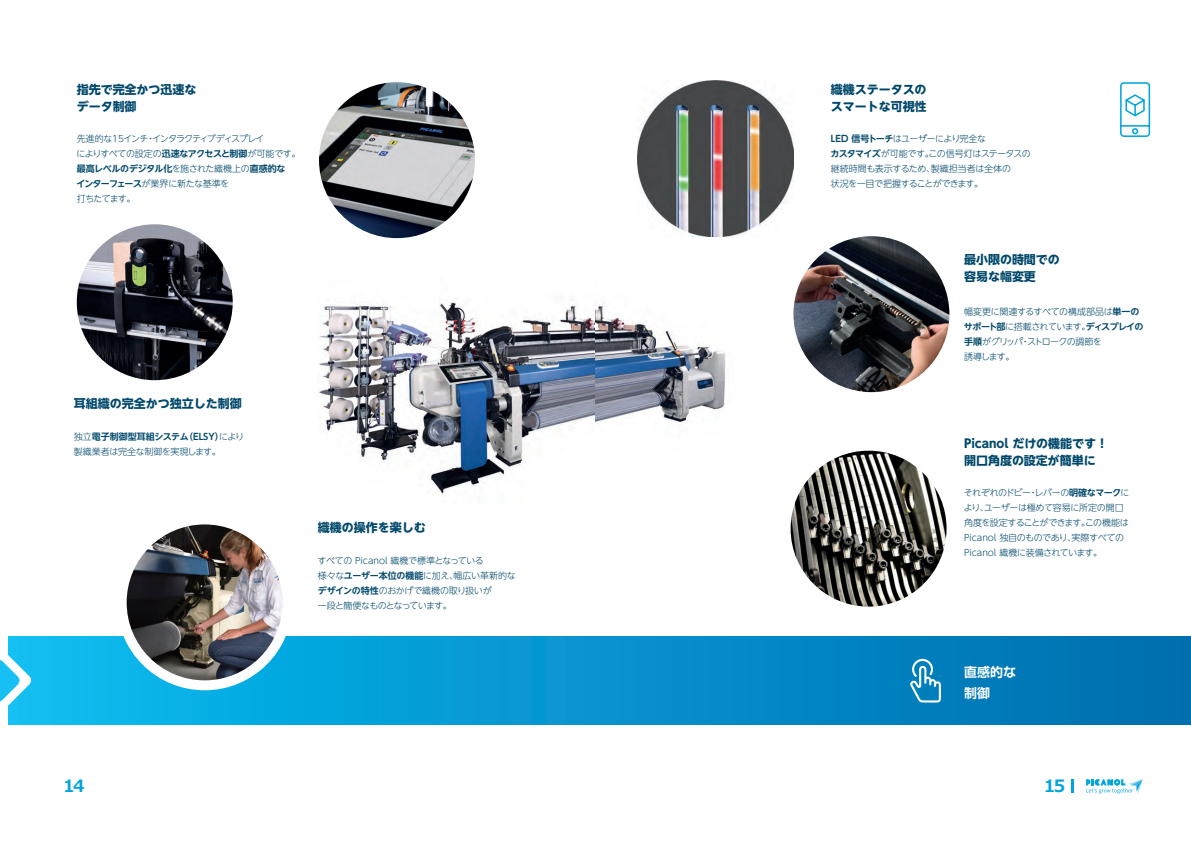
<style>
.page{position:relative;width:1191px;height:842px;background:#fff}
.page>*{position:absolute;margin:0;border:0;box-sizing:border-box;transform-origin:0 0}
.t1{font:700 17px "Meiryo";color:#00a6dc}
.t2{font:700 13px/21.2px "Shin Go Pro De";color:#fff}
.t3{font:700 12px/17px "UD Shin Go NT Pro";letter-spacing:-.005em;color:#00486b}
.t4{font:300 9px/15px "UD Shin Go NT Pro";letter-spacing:-.04em;color:#00486b}
.t5{font:300 9px/15px "UD Shin Go NT Pro";letter-spacing:-.06em;color:#00486b}
.s1{font-family:"UD Shin Go NT Pro De";font-weight:700}
</style>
<div class="page">
<div style="left:9px;top:637px;width:1182px;height:88px;background:linear-gradient(to right,#0bbcf0,#006cad)"></div>
<svg style="left:0;top:636px;width:33px;height:89px"></svg>
<svg style="left:910px;top:659px;width:31px;height:43px"></svg>
<svg style="left:1120px;top:82px;width:30px;height:55px"></svg>
<img style="left:319px;top:298px;width:407px;height:197px">
<div style="left:117px;top:514px;width:175px;height:176px;background:#fff;border-radius:50%"></div>
<img style="left:319px;top:82px;width:156px;height:156px;border-radius:78px">
<img style="left:77px;top:224px;width:156px;height:156px;border-radius:78px">
<img style="left:790px;top:451px;width:156px;height:156px;border-radius:78px">
<img style="left:793px;top:236px;width:156px;height:156px;border-radius:78px">
<svg style="left:1086px;top:779px;width:56px;height:15px"></svg>
<svg style="left:1071px;top:779px;width:2px;height:13px"></svg>
<img style="left:127px;top:524px;width:156px;height:156px;border-radius:78px">
<img style="left:637px;top:81px;width:156px;height:156px">
<p class="t3" style="left:77px;top:81px;width:121px">指先で完全かつ迅速なデータ制御</p>
<p class="t5" style="left:76px;top:131px;width:226px">先進的な15インチ・インタラクティブディスプレイ<br>によりすべての設定の<span class="s1">迅速なアクセスと制御</span>が可能です。<span class="s1">最高レベルのデジタル化</span>を施された織機上の<span class="s1">直感的な<br>インターフェース</span>が業界に新たな基準を<br>打ちたてます。</p>
<p class="t3" style="left:74px;top:395px;width:169px">耳組織の完全かつ独立した制御</p>
<p class="t4" style="left:74px;top:428px;width:172px">独立<span class="s1">電子制御型耳組システム（ELSY）</span>により製織業者は完全な制御を実現します。</p>
<p class="t3" style="left:318px;top:519px;width:109px">織機の操作を楽しむ</p>
<p class="t4" style="left:317px;top:553px;width:200px">すべての Picanol 織機で標準となっている<br>様々な<span class="s1">ユーザー本位の機能</span>に加え、幅広い革新的な<span class="s1">デザインの特性</span>のおかげで織機の取り扱いが<br>一段と簡便なものとなっています。</p>
<p class="t3" style="left:831px;top:81px;width:97px">織機ステータスのスマートな可視性</p>
<p class="t4" style="left:830px;top:131px;width:202px"><span class="s1">LED 信号トーチ</span>はユーザーにより完全な<br><span class="s1">カスタマイズ</span>が可能です。この信号灯はステータスの継続時間も表示するため、製織担当者は全体の<br>状況を一目で把握することができます。</p>
<p class="t3" style="left:964px;top:251px;width:97px">最小限の時間での容易な幅変更</p>
<p class="t4" style="left:964px;top:304px;width:181px">幅変更に関連するすべての構成部品は<span class="s1">単一のサポート部</span>に搭載されています。<span class="s1">ディスプレイの手順</span>がグリッパ・ストロークの調節を<br>誘導します。</p>
<p class="t3" style="left:964px;top:435px;width:145px">Picanol だけの機能です！開口角度の設定が簡単に</p>
<p class="t4" style="left:963px;top:485px;width:167px">それぞれのドビー・レバーの<span class="s1">明確なマーク</span>により、ユーザーは極めて容易に所定の開口角度を設定することができます。この機能は<br>Picanol 独自のものであり、実際すべての<br>Picanol 織機に装備されています。</p>
<p class="t2" style="left:964px;top:660px;width:53px">直感的な制御</p>
<p class="t1" style="left:63px;top:774px;width:23px">14</p>
<p class="t1" style="left:1043px;top:774px;width:23px">15</p>
</div>
